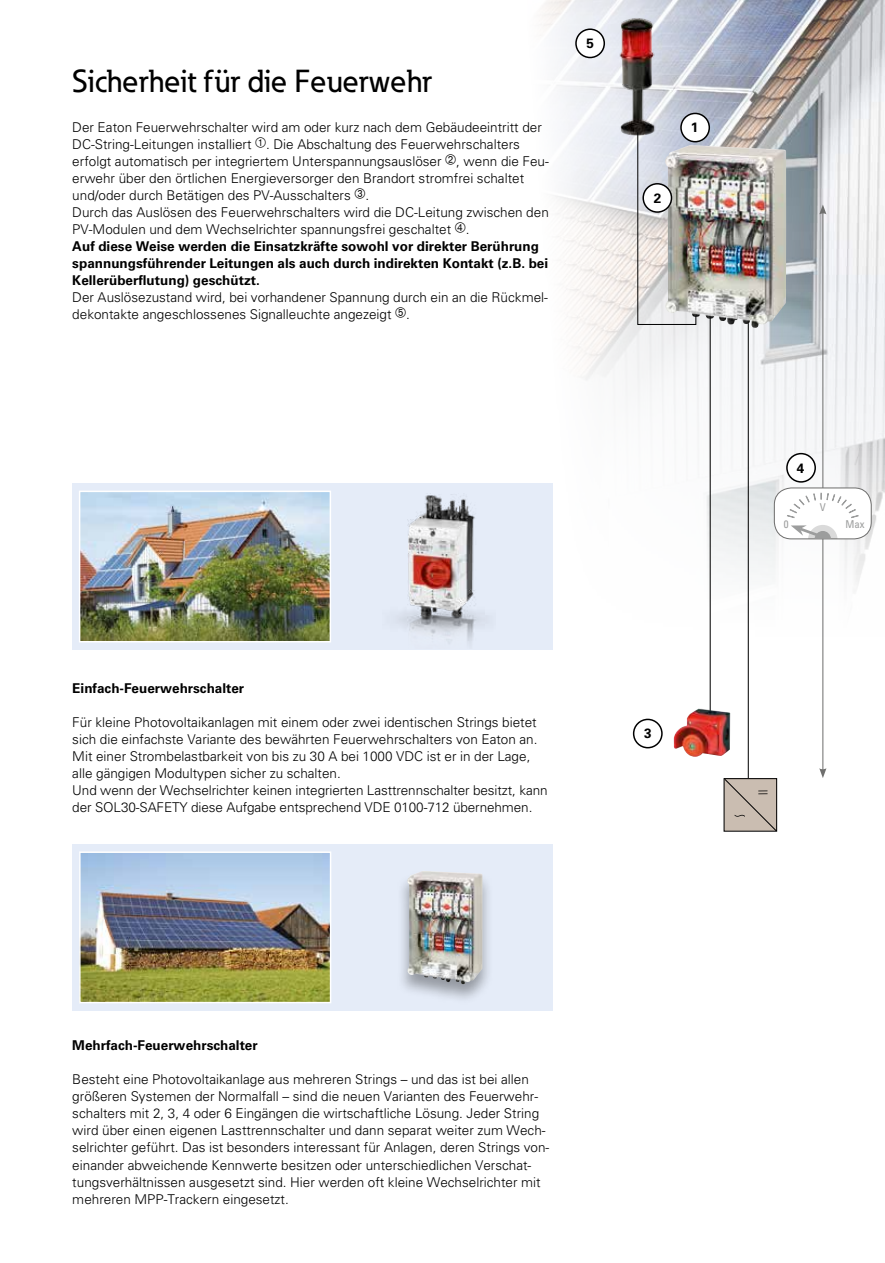
<style>
.page{position:relative;width:885px;height:1263px;background:#fff}
.page>*{position:absolute;margin:0;border:0;box-sizing:border-box;transform-origin:0 0}
.t1{font:500 31.5px "Eaton";color:#000}
.t2{font:300 13.5px/17px "Univers LT Std";color:#000}
.t3{font:700 13.5px/17px "Univers LT Std";color:#000}
.t4{font:condensed 10.8px "Univers LT Std";color:#9c9d9d}
</style>
<div class="page">
<img style="left:527px;top:0;width:357px;height:672px">
<hr style="left:747px;top:245px;width:1px;height:536px;background:#000">
<svg style="left:723px;top:778px;width:54px;height:54px;background:#b5aa9f"></svg>
<div style="left:72px;top:484px;width:480px;height:166px;background:#e5ecf8"></div>
<img style="left:82px;top:494px;width:246px;height:145px">
<div style="left:79px;top:491px;width:252px;height:151px;border:2px solid #fff"></div>
<img style="left:397px;top:494px;width:90px;height:149px">
<img style="left:665px;top:145px;width:121px;height:183px">
<div style="left:72px;top:844px;width:480px;height:166px;background:#e5ecf8"></div>
<img style="left:82px;top:854px;width:246px;height:146px">
<div style="left:79px;top:851px;width:252px;height:152px;border:2px solid #fff"></div>
<div style="left:396px;top:870px;width:98px;height:136px;background:#000;opacity:.35"></div>
<img style="left:407px;top:871px;width:75px;height:113px">
<div style="left:681px;top:113px;width:28px;height:29px;background:#fff;border-radius:50%"></div>
<div style="left:680px;top:113px;width:30px;height:29px;border:2px solid #000;border-radius:50%"></div>
<div style="left:576px;top:29px;width:28px;height:29px;background:#fff;border-radius:50%"></div>
<div style="left:575px;top:28px;width:30px;height:30px;border:2px solid #000;border-radius:50%"></div>
<img style="left:610px;top:15px;width:52px;height:122px">
<hr style="left:709px;top:317px;width:1px;height:396px;background:#000">
<div style="left:632px;top:719px;width:30px;height:29px;border:2px solid #000;border-radius:50%"></div>
<img style="left:673px;top:708px;width:57px;height:49px">
<img style="left:636px;top:131px;width:60px;height:194px">
<hr style="left:822px;top:212px;width:1px;height:282px;background:#6f6f6e">
<svg style="left:819px;top:205px;width:7px;height:9px"></svg>
<hr style="left:822px;top:537px;width:1px;height:234px;background:#6f6f6e">
<svg style="left:819px;top:768px;width:7px;height:10px"></svg>
<div style="left:774px;top:488px;width:97px;height:51px;background:#fff;border-radius:17px"></div>
<div style="left:773px;top:487px;width:98px;height:52px;border:1px solid #6f6f6e;border-radius:17px"></div>
<svg style="left:790px;top:525px;width:47px;height:15px"></svg>
<svg style="left:787px;top:493px;width:71px;height:25px"></svg>
<div style="left:786px;top:454px;width:29px;height:28px;background:#fff;border-radius:50%"></div>
<div style="left:786px;top:453px;width:29px;height:30px;border:2px solid #000;border-radius:50%"></div>
<h1 class="t1" style="left:72px;top:62px;width:361px">Sicherheit für die Feuerwehr</h1>
<p class="t2" style="left:72px;top:119px;width:478px">Der Eaton Feuerwehrschalter wird am oder kurz nach dem Gebäudeeintritt der DC-String-Leitungen installiert . Die Abschaltung des Feuerwehrschalters erfolgt automatisch per integriertem Unterspannungsauslöser , wenn die Feu&shy;erwehr über den örtlichen Energieversorger den Brandort stromfrei schaltet und/oder durch Betätigen des PV-Ausschalters .<br>Durch das Auslösen des Feuerwehrschalters wird die DC-Leitung zwischen den PV-Modulen und dem Wechselrichter spannungsfrei geschaltet .</p>
<p class="t3" style="left:72px;top:238px;width:477px">Auf diese Weise werden die Einsatzkräfte sowohl vor direkter Berührung spannungsführender Leitungen als auch durch indirekten Kontakt (z.B. bei<br>Kellerüberflutung) geschützt.</p>
<p class="t2" style="left:72px;top:289px;width:477px">Der Auslösezustand wird, bei vorhandener Spannung durch ein an die Rückmel&shy;dekontakte angeschlossenes Signalleuchte angezeigt .</p>
<p class="t3" style="left:586px;top:35px;width:9px">5</p>
<p class="t3" style="left:653px;top:190px;width:9px">2</p>
<p class="t3" style="left:690px;top:119px;width:9px">1</p>
<p class="t3" style="left:72px;top:680px;width:173px">Einfach-Feuerwehrschalter</p>
<p class="t2" style="left:72px;top:714px;width:476px">Für kleine Photovoltaikanlagen mit einem oder zwei identischen Strings bietet sich die einfachste Variante des bewährten Feuerwehrschalters von Eaton an.<br>Mit einer Strombelastbarkeit von bis zu 30 A bei 1000 VDC ist er in der Lage, alle gängigen Modultypen sicher zu schalten.<br>Und wenn der Wechselrichter keinen integrierten Lasttrennschalter besitzt, kann der SOL30-SAFETY diese Aufgabe entsprechend VDE 0100-712 übernehmen.</p>
<p class="t3" style="left:644px;top:725px;width:9px">3</p>
<p class="t3" style="left:796px;top:459px;width:9px">4</p>
<p class="t4" style="left:783px;top:517px;width:6px">0</p>
<p class="t4" style="left:819px;top:500px;width:8px">V</p>
<p class="t4" style="left:845px;top:517px;width:21px">Max</p>
<p class="t3" style="left:72px;top:1037px;width:187px">Mehrfach-Feuerwehrschalter</p>
<p class="t2" style="left:72px;top:1071px;width:478px">Besteht eine Photovoltaikanlage aus mehreren Strings – und das ist bei allen größeren Systemen der Normalfall – sind die neuen Varianten des Feuerwehr&shy;schalters mit 2, 3, 4 oder 6 Eingängen die wirtschaftliche Lösung. Jeder String wird über einen eigenen Lasttrennschalter und dann separat weiter zum Wech&shy;selrichter geführt. Das ist besonders interessant für Anlagen, deren Strings von&shy;einander abweichende Kennwerte besitzen oder unterschiedlichen Verschat&shy;tungsverhältnissen ausgesetzt sind. Hier werden oft kleine Wechselrichter mit mehreren MPP-Trackern eingesetzt.</p>
</div>
